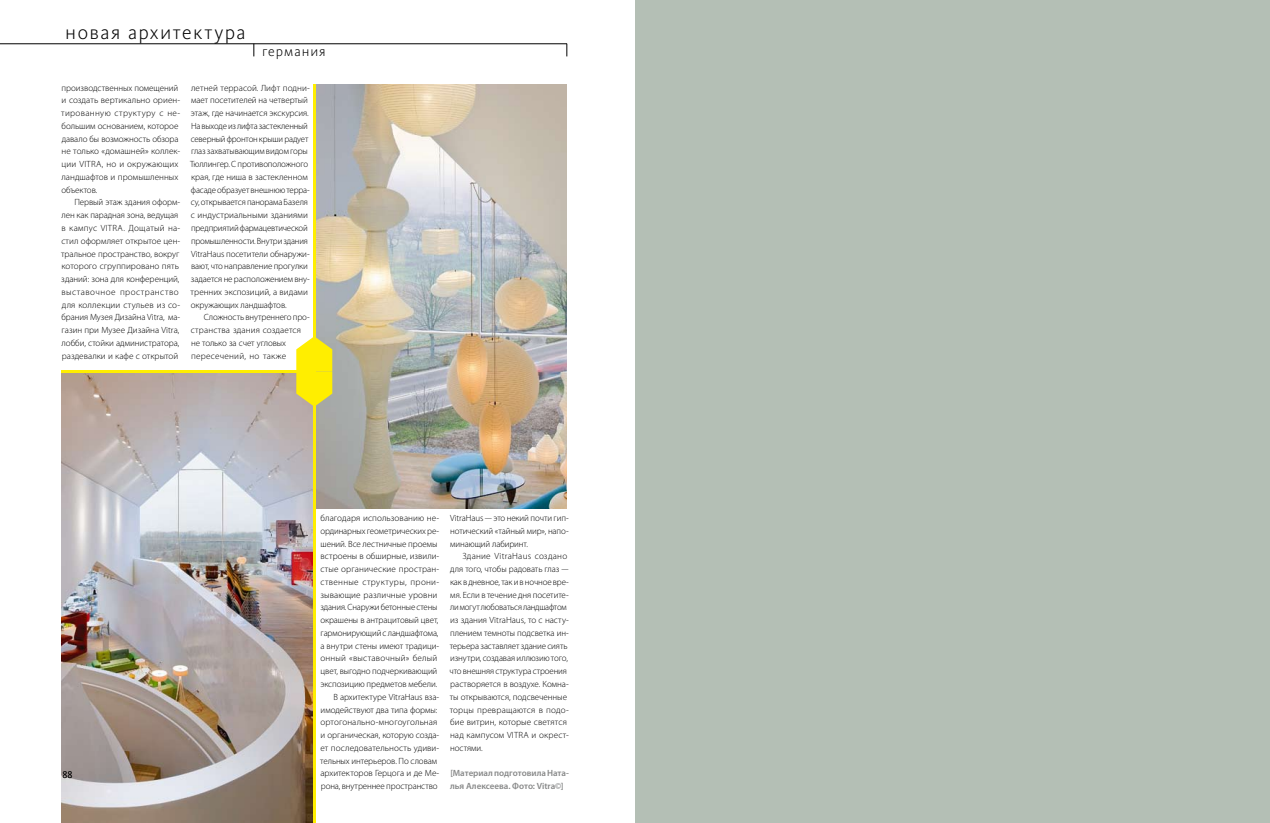
<style>
.page{position:relative;width:1270px;height:823px;background:#fff}
.page>*{position:absolute;margin:0;border:0;box-sizing:border-box;transform-origin:0 0}
.t1{font:300 20px "Kievit CY";letter-spacing:.07em;color:#000}
.t2{font:300 14px "Kievit CY";letter-spacing:.07em;color:#000}
.t3{font:300 10px "Kievit CY";color:#000}
.t4{font:300 9px/12.8px "Myriad Pro";letter-spacing:-.005em;color:#000}
.t5{font:600 9px/12.8px "Myriad Pro";letter-spacing:-.005em;color:#878888}
</style>
<div class="page">
<svg style="left:567px;top:44px;width:1px;height:12px"></svg>
<hr style="left:0;top:44px;width:567px;height:1px;background:#000">
<svg style="left:254px;top:44px;width:1px;height:12px"></svg>
<div style="left:635px;top:0;width:635px;height:822px;background:#b4bfb5"></div>
<img style="left:62px;top:372px;width:251px;height:450px">
<hr style="left:62px;top:370px;width:505px;height:2px;background:#fe0">
<img style="left:316px;top:84px;width:251px;height:424px">
<hr style="left:313px;top:84px;width:3px;height:339px;background:#fe0">
<hr style="left:313px;top:397px;width:3px;height:425px;background:#fe0">
<svg style="left:296px;top:336px;width:36px;height:70px"></svg>
<h1 class="t1" style="left:65px;top:22px;width:182px">новая архитектура</h1>
<h2 class="t2" style="left:262px;top:44px;width:65px">германия</h2>
<p class="t4" style="left:61px;top:81px;width:121px">производственных помещений и создать вертикально ориен&shy;тированную структуру с не&shy;большим основанием, которое давало бы возможность обзора не только «домашней» коллек&shy;ции VITRA, но и окружающих ландшафтов и промышленных объектов.</p>
<p class="t4" style="left:61px;top:196px;width:121px;text-indent:13px">Первый этаж здания оформ&shy;лен как парадная зона, ведущая в кампус VITRA. Дощатый на&shy;стил оформляет открытое цен&shy;тральное пространство, вокруг которого сгруппировано пять зданий: зона для конференций, выставочное пространство для коллекции стульев из со&shy;брания Музея Дизайна Vitra, ма&shy;газин при Музее Дизайна Vitra, лобби, стойки администратора, раздевалки и кафе с открытой</p>
<p class="t4" style="left:190px;top:81px;width:121px">летней террасой. Лифт подни&shy;мает посетителей на четвертый этаж, где начинается экскурсия.<br>На выходе излифта застекленный северный фронтон крыши радует глаз захватывающим видом горы<br>Тюллингер. Спротивоположного края, где ниша в застекленном фасаде образует внешнюю терра&shy;су, открывается панорама Базеля с индустриальными зданиями предприятий фармацевтической промышленности. Внутри здания<br>VitraHaus посетители обнаружи&shy;вают, что направление прогулки задается не расположением вну&shy;тренних экспозиций, а видами окружающих ландшафтов.</p>
<p class="t4" style="left:191px;top:311px;width:120px;text-indent:13px">Сложность внутреннего про&shy;странства здания создается не только за счет угловых пересечений, но также</p>
<p class="t3" style="left:62px;top:768px;width:12px">88</p>
<p class="t4" style="left:320px;top:511px;width:121px;text-align:right">благодаря использованию не&shy;ординарных геометрических ре&shy;шений. Все лестничные проемы встроены в обширные, извили&shy;стые органические простран&shy;ственные структуры, прони&shy;зывающие различные уровни здания. Снаружи бетонные стены окрашены в антрацитовый цвет, гармонирующий с ландшафтома, а внутри стены имеют традици&shy;онный «выставочный» белый цвет, выгодно подчеркивающий экспозицию предметов мебели.<br>В архитектуре VitraHaus вза&shy;имодействуют два типа формы: ортогонально-многоугольная и органическая, которую созда&shy;ет последовательность удиви&shy;тельных интерьеров. По словам архитекторов Герцога и де Ме&shy;рона, внутреннее пространство</p>
<p class="t4" style="left:450px;top:511px;width:120px;text-align:justify">VitraHaus — это некий почти гип&shy;нотический «тайный мир», напо&shy;минающий лабиринт.</p>
<p class="t4" style="left:449px;top:549px;width:121px;text-indent:13px">Здание VitraHaus создано для того, чтобы радовать глаз — как в дневное, так ив ночное вре&shy;мя. Если в течение дня посетите&shy;ли могут любоваться ландшафтом из здания VitraHaus, то с насту&shy;плением темноты подсветка ин&shy;терьера заставляет здание сиять изнутри, создавая иллюзию того, что внешняя структура строения растворяется в воздухе. Комна&shy;ты открываются, подсвеченные торцы превращаются в подо&shy;бие витрин, которые светятся над кампусом VITRA и окрест&shy;ностями.</p>
<p class="t5" style="left:450px;top:766px;width:120px">[Материал подготовила Ната&shy;лья Алексеева. Фото: Vitra©]</p>
</div>
